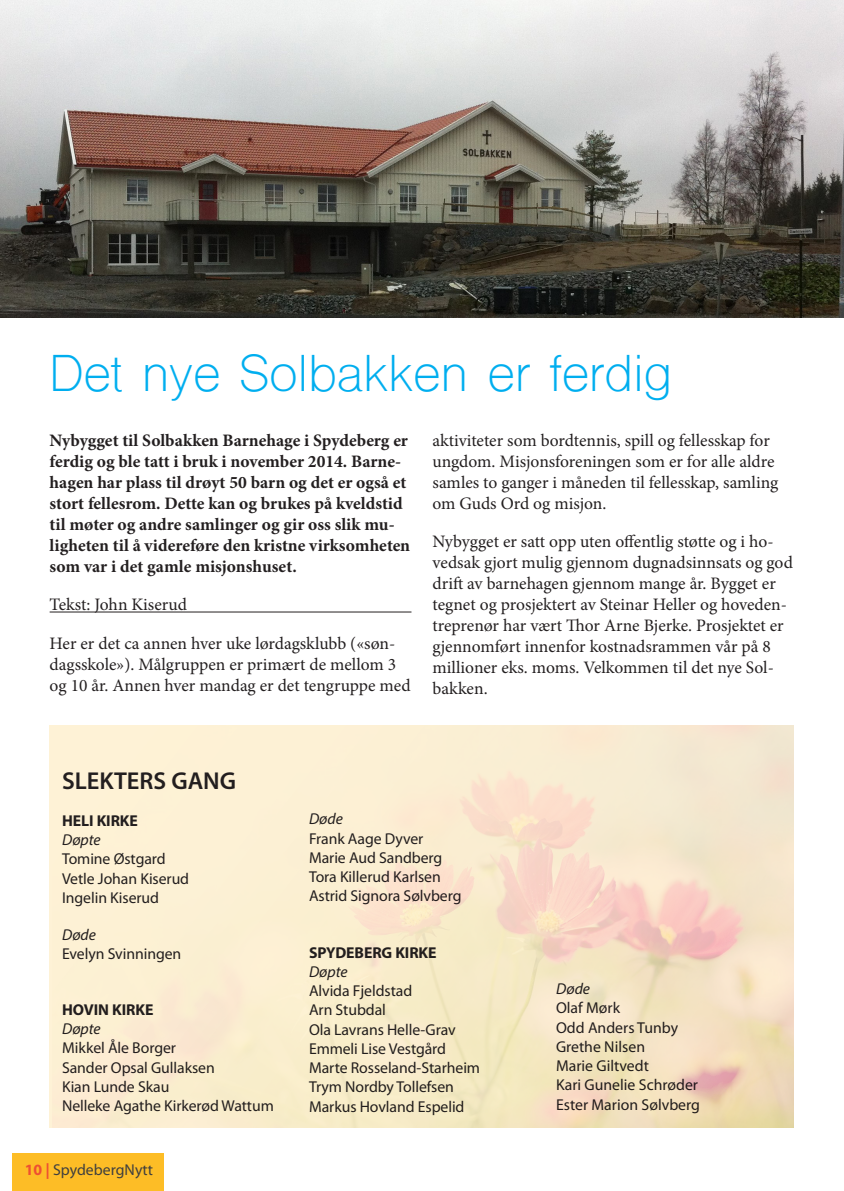
<style>
.page{position:relative;width:844px;height:1191px;background:#fff}
.page>*{position:absolute;margin:0;border:0;box-sizing:border-box;transform-origin:0 0}
.t1{font:49px "Shree Dev 0714";color:#00aeef}
.t2{font:600 24.5px "Myriad Pro";color:#231f20}
.t3{font:17.5px/21px "Minion Pro";color:#231f20}
.t4{font:700 17.5px/21px "Minion Pro";color:#231f20}
.t5{font:15.75px/19.2px "Myriad Pro";letter-spacing:-.005em;color:#231f20}
.t6{font:700 15.75px "Myriad Pro";letter-spacing:-.005em;color:#231f20}
.t7{font:italic 15.75px "Myriad Pro";letter-spacing:-.005em;color:#231f20}
.t8{font:15.75px "Myriad Pro";color:#3f3f3f}
.s1{font-weight:700;color:#ee5032}
</style>
<div class="page">
<div style="left:12px;top:1153px;width:152px;height:38px;background:#fdbd26"></div>
<img style="left:0;top:0;width:843px;height:317px">
<svg style="left:50px;top:725px;width:744px;height:402px;background:#f8e8cc"></svg>
<hr style="left:50px;top:611px;width:361px;height:1px;background:#231f20">
<h1 class="t1" style="left:50px;top:344px;width:624px">Det nye Solbakken er ferdig</h1>
<p class="t4" style="left:50px;top:429px;width:362px">Nybygget til Solbakken Barnehage i Spydeberg er ferdig og ble tatt i bruk i november 2014. Barne&shy;hagen har plass til drøyt 50 barn og det er også et stort fellesrom. Dette kan og brukes på kveldstid til møter og andre samlinger og gir oss slik mu&shy;ligheten til å videreføre den kristne virksomheten som var i det gamle misjonshuset.</p>
<p class="t3" style="left:50px;top:594px;width:139px">Tekst: John Kiserud</p>
<p class="t3" style="left:50px;top:633px;width:362px">Her er det ca annen hver uke lørdagsklubb («søn&shy;dagsskole»). Målgruppen er primært de mellom 3 og 10 år. Annen hver mandag er det tengruppe med</p>
<p class="t3" style="left:432px;top:430px;width:347px">aktiviteter som bordtennis, spill og fellesskap for ungdom. Misjonsforeningen som er for alle aldre samles to ganger i måneden til fellesskap, samling om Guds Ord og misjon.</p>
<p class="t3" style="left:432px;top:531px;width:362px">Nybygget er satt opp uten offentlig støtte og i ho&shy;vedsak gjort mulig gjennom dugnadsinnsats og god drift av barnehagen gjennom mange år. Bygget er tegnet og prosjektert av Steinar Heller og hoveden&shy;treprenør har vært Thor Arne Bjerke. Prosjektet er gjennomført innenfor kostnadsrammen vår på 8 millioner eks. moms. Velkommen til det nye Sol&shy;bakken.</p>
<h2 class="t2" style="left:62px;top:765px;width:175px">SLEKTERS GANG</h2>
<p class="t6" style="left:62px;top:810px;width:77px">HELI KIRKE</p>
<p class="t7" style="left:62px;top:830px;width:40px">Døpte</p>
<p class="t5" style="left:62px;top:849px;width:129px">Tomine Østgard<br>Vetle Johan Kiserud<br>Ingelin Kiserud</p>
<p class="t7" style="left:62px;top:924px;width:35px">Døde</p>
<p class="t5" style="left:62px;top:943px;width:121px">Evelyn Svinningen</p>
<p class="t6" style="left:62px;top:999px;width:93px">HOVIN KIRKE</p>
<p class="t7" style="left:62px;top:1019px;width:40px">Døpte</p>
<p class="t5" style="left:62px;top:1038px;width:213px">Mikkel Åle Borger<br>Sander Opsal Gullaksen<br>Kian Lunde Skau<br>Nelleke Agathe Kirkerød Wattum</p>
<p class="t8" style="left:25px;top:1159px;width:129px"><span class="s1">10 |</span> SpydebergNytt</p>
<p class="t7" style="left:309px;top:809px;width:35px">Døde</p>
<p class="t5" style="left:309px;top:828px;width:154px">Frank Aage Dyver<br>Marie Aud Sandberg<br>Tora Killerud Karlsen<br>Astrid Signora Sølvberg</p>
<p class="t6" style="left:309px;top:942px;width:129px">SPYDEBERG KIRKE</p>
<p class="t7" style="left:309px;top:961px;width:40px">Døpte</p>
<p class="t5" style="left:309px;top:980px;width:172px">Alvida Fjeldstad<br>Arn Stubdal<br>Ola Lavrans Helle-Grav<br>Emmeli Lise Vestgård<br>Marte Rosseland-Starheim<br>Trym Nordby Tollefsen<br>Markus Hovland Espelid</p>
<p class="t7" style="left:556px;top:979px;width:36px">Døde</p>
<p class="t5" style="left:556px;top:998px;width:145px">Olaf Mørk<br>Odd Anders Tunby<br>Grethe Nilsen<br>Marie Giltvedt<br>Kari Gunelie Schrøder<br>Ester Marion Sølvberg</p>
</div>
